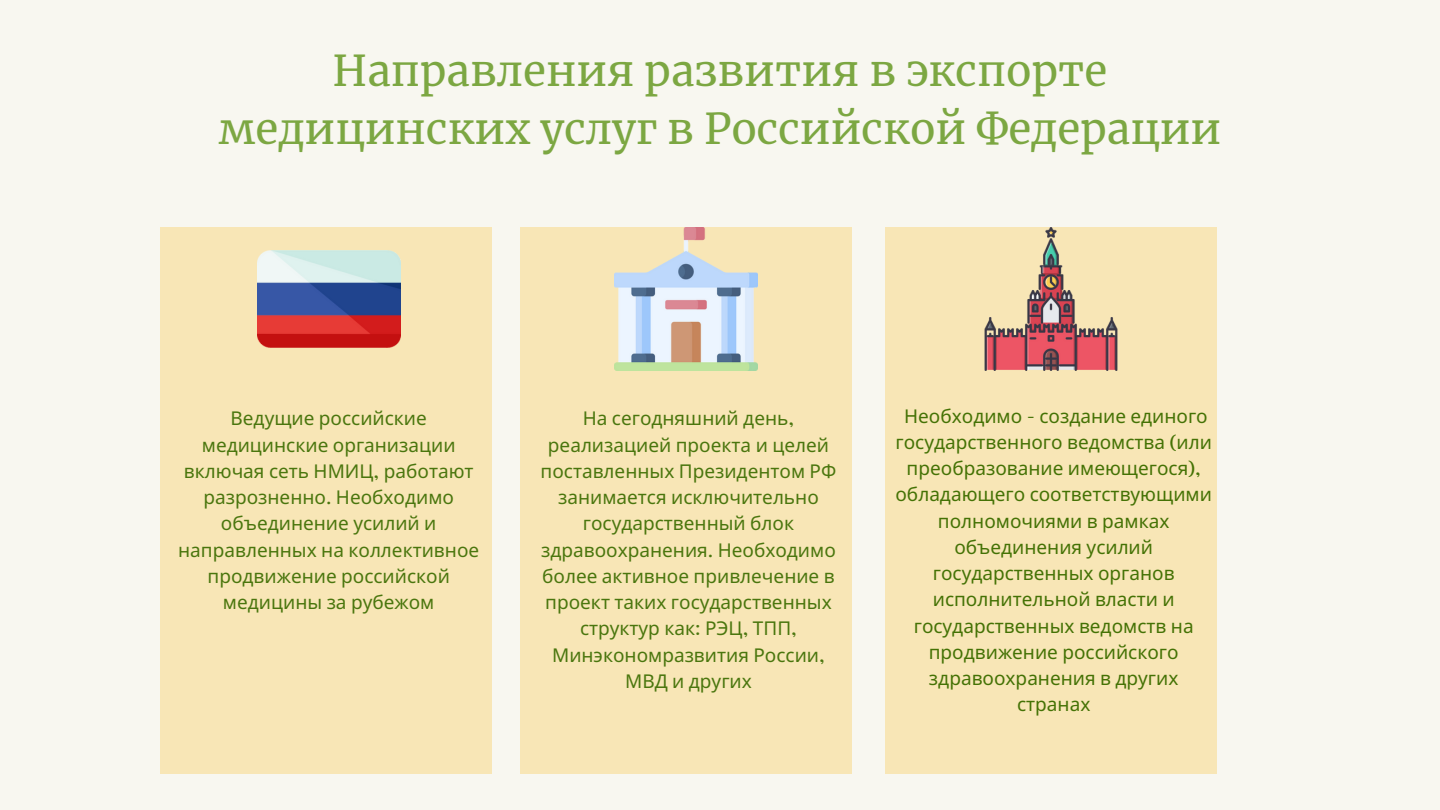
<style>
.page{position:relative;width:1440px;height:810px;background:#f8f7f0}
.page>*{position:absolute;margin:0;border:0;box-sizing:border-box;transform-origin:0 0}
.t1{font:42px/58.5px "Merriweather";color:#7ca742;text-align:center}
.t2{font:19px/26.2px "Noto Sans";color:#4a760e;text-align:center}
.t3{font:19px/26.2px "Noto Sans";color:#447205;text-align:center}
.s1{font-family:"Trocchi"}
</style>
<div class="page">
<div style="left:160px;top:227px;width:332px;height:546px;background:#f8e6b6"></div>
<img style="left:257px;top:250px;width:144px;height:98px">
<div style="left:885px;top:227px;width:332px;height:546px;background:#f8e6b6"></div>
<div style="left:520px;top:227px;width:331px;height:546px;background:#f8e6b6"></div>
<img style="left:614px;top:227px;width:143px;height:144px">
<img style="left:984px;top:227px;width:134px;height:144px">
<p class="t1" style="left:219px;top:42px;width:1004px">Направления развития в экспорте медицинских услуг в Российской Федерации</p>
<p class="t2" style="left:178px;top:405px;width:303px">Ведущие российские медицинские организации включая сеть НМИЦ<span class="s1">,</span> работают разрозненно<span class="s1">.</span> Необходимо объединение усилий и направленных на коллективное продвижение российской медицины за рубежом</p>
<p class="t2" style="left:541px;top:405px;width:297px">На сегодняшний день<span class="s1">, </span>реализацией проекта и целей поставленных Президентом РФ занимается исключительно государственный блок здравоохранения<span class="s1">.</span> Необходимо более активное привлечение в проект таких государственных структур как<span class="s1">:</span> РЭЦ<span class="s1">,</span> ТПП<span class="s1">,<br></span>Минэкономразвития России<span class="s1">,</span></p>
<p class="t2" style="left:625px;top:667px;width:128px">МВД и других</p>
<p class="t3" style="left:895px;top:402px;width:318px">Необходимо <span class="s1">-</span> создание единого государственного ведомства <span class="s1">(</span>или преобразование имеющегося<span class="s1">), </span>обладающего соответствующими полномочиями в рамках объединения усилий государственных органов исполнительной власти и государственных ведомств на продвижение российского здравоохранения в других странах</p>
</div>
